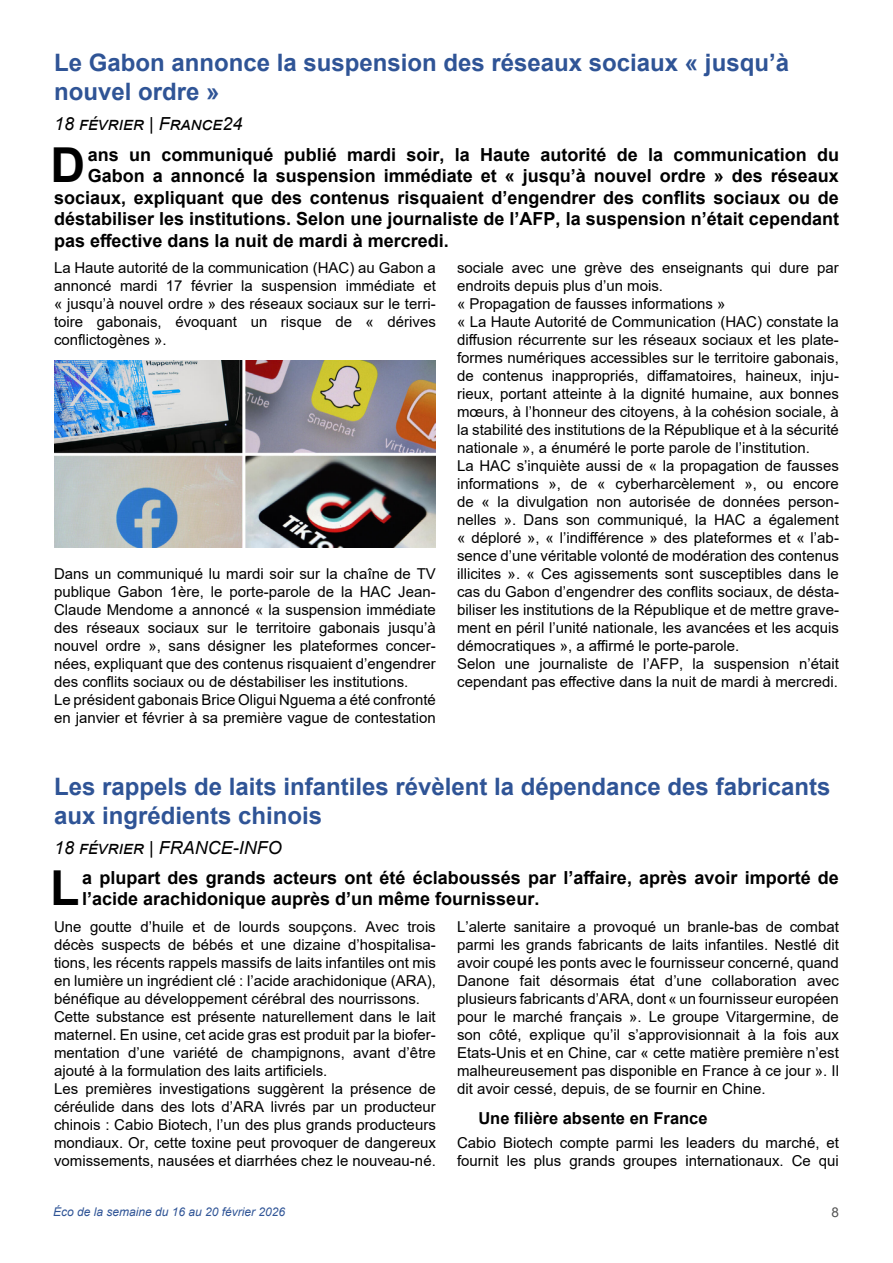
<style>
.page{position:relative;width:893px;height:1263px;background:#fff}
.page>*{position:absolute;margin:0;border:0;box-sizing:border-box;transform-origin:0 0}
.t1{font:700 48.15px "Arial";color:#000}
.t2{font:700 24px/28.8px "Arial";color:#2f5496}
.t3{font:700 18px/21.6px "Arial";color:#000}
.t4{font:italic 18px "Arial";color:#000}
.t5{font:700 16.5px "Arial";color:#000}
.t6{font:15px/18px "Arial";color:#000}
.t7{font:13.5px "Arial";color:#525252}
.t8{font:italic 12px "Arial";color:#2f5496}
</style>
<div class="page">
<img style="left:54px;top:361px;width:382px;height:187px">
<h2 class="t2" style="left:54px;top:49px;width:736px">Le Gabon annonce la suspension des réseaux sociaux « jusqu’à nouvel ordre »</h2>
<p class="t4" style="left:54px;top:112px;width:190px">18 février | France24</p>
<h1 class="t1" style="left:51px;top:131px;width:36px">D</h1>
<p class="t3" style="left:88px;top:144px;width:753px">ans un communiqué publié mardi soir, la Haute autorité de la communication du</p>
<p class="t3" style="left:88px;top:165px;width:753px">Gabon a annoncé la suspension immédiate et « jusqu’à nouvel ordre » des réseaux</p>
<p class="t3" style="left:54px;top:187px;width:786px">sociaux, expliquant que des contenus risquaient d’engendrer des conflits sociaux ou de</p>
<p class="t3" style="left:54px;top:208px;width:786px">déstabiliser les institutions. Selon une journaliste de l’AFP, la suspension n’était cependant</p>
<p class="t3" style="left:54px;top:230px;width:396px">pas effective dans la nuit de mardi à mercredi.</p>
<p class="t6" style="left:54px;top:259px;width:383px;text-align:justify">La Haute autorité de la communication (HAC) au Gabon a annoncé mardi 17 février la suspension immédiate et « jusqu’à nouvel ordre » des réseaux sociaux sur le terri&shy;toire gabonais, évoquant un risque de « dérives conflictogènes ».</p>
<p class="t6" style="left:457px;top:259px;width:383px">sociale avec une grève des enseignants qui dure par endroits depuis plus d’un mois.<br>« Propagation de fausses informations »<br>« La Haute Autorité de Communication (HAC) constate la diffusion récurrente sur les réseaux sociaux et les plate&shy;formes numériques accessibles sur le territoire gabonais, de contenus inappropriés, diffamatoires, haineux, inju&shy;rieux, portant atteinte à la dignité humaine, aux bonnes mœurs, à l’honneur des citoyens, à la cohésion sociale, à la stabilité des institutions de la République et à la sécurité nationale », a énuméré le porte parole de l’institution.<br>La HAC s’inquiète aussi de « la propagation de fausses informations », de « cyberharcèlement », ou encore de « la divulgation non autorisée de données person&shy;nelles ». Dans son communiqué, la HAC a également « déploré », « l’indifférence » des plateformes et « l’ab&shy;sence d’une véritable volonté de modération des contenus illicites ». « Ces agissements sont susceptibles dans le cas du Gabon d’engendrer des conflits sociaux, de désta&shy;biliser les institutions de la République et de mettre grave&shy;ment en péril l’unité nationale, les avancées et les acquis démocratiques », a affirmé le porte-parole.<br>Selon une journaliste de l’AFP, la suspension n’était cependant pas effective dans la nuit de mardi à mercredi.</p>
<p class="t6" style="left:54px;top:565px;width:383px">Dans un communiqué lu mardi soir sur la chaîne de TV publique Gabon 1ère, le porte-parole de la HAC Jean-Claude Mendome a annoncé « la suspension immédiate des réseaux sociaux sur le territoire gabonais jusqu’à nouvel ordre », sans désigner les plateformes concer&shy;nées, expliquant que des contenus risquaient d’engendrer des conflits sociaux ou de déstabiliser les institutions.<br>Le président gabonais Brice Oligui Nguema a été confronté en janvier et février à sa première vague de contestation</p>
<h2 class="t2" style="left:54px;top:772px;width:778px">Les rappels de laits infantiles révèlent la dépendance des fabricants aux ingrédients chinois</h2>
<p class="t4" style="left:54px;top:836px;width:229px">18 février | FRANCE-INFO</p>
<h1 class="t1" style="left:50px;top:854px;width:31px">L</h1>
<p class="t3" style="left:82px;top:867px;width:758px">a plupart des grands acteurs ont été éclaboussés par l’affaire, après avoir importé de l’acide arachidonique auprès d’un même fournisseur.</p>
<p class="t6" style="left:54px;top:917px;width:383px">Une goutte d’huile et de lourds soupçons. Avec trois décès suspects de bébés et une dizaine d’hospitalisa&shy;tions, les récents rappels massifs de laits infantiles ont mis en lumière un ingrédient clé : l’acide arachidonique (ARA), bénéfique au développement cérébral des nourrissons.<br>Cette substance est présente naturellement dans le lait maternel. En usine, cet acide gras est produit par la biofer&shy;mentation d’une variété de champignons, avant d’être ajouté à la formulation des laits artificiels.<br>Les premières investigations suggèrent la présence de céréulide dans des lots d’ARA livrés par un producteur chinois : Cabio Biotech, l’un des plus grands producteurs mondiaux. Or, cette toxine peut provoquer de dangereux vomissements, nausées et diarrhées chez le nouveau-né.</p>
<p class="t6" style="left:457px;top:917px;width:383px;text-align:justify">L’alerte sanitaire a provoqué un branle-bas de combat parmi les grands fabricants de laits infantiles. Nestlé dit avoir coupé les ponts avec le fournisseur concerné, quand Danone fait désormais état d’une collaboration avec plusieurs fabricants d’ARA, dont « un fournisseur européen pour le marché français ». Le groupe Vitargermine, de son côté, explique qu’il s’approvisionnait à la fois aux Etats-Unis et en Chine, car « cette matière première n’est malheureusement pas disponible en France à ce jour ». Il dit avoir cessé, depuis, de se fournir en Chine.</p>
<p class="t5" style="left:478px;top:1107px;width:231px">Une filière absente en France</p>
<p class="t6" style="left:457px;top:1133px;width:383px">Cabio Biotech compte parmi les leaders du marché, et fournit les plus grands groupes internationaux. Ce qui</p>
<p class="t8" style="left:53px;top:1204px;width:234px">Éco de la semaine du 16 au 20 février 2026</p>
<p class="t7" style="left:831px;top:1203px;width:9px">8</p>
</div>
